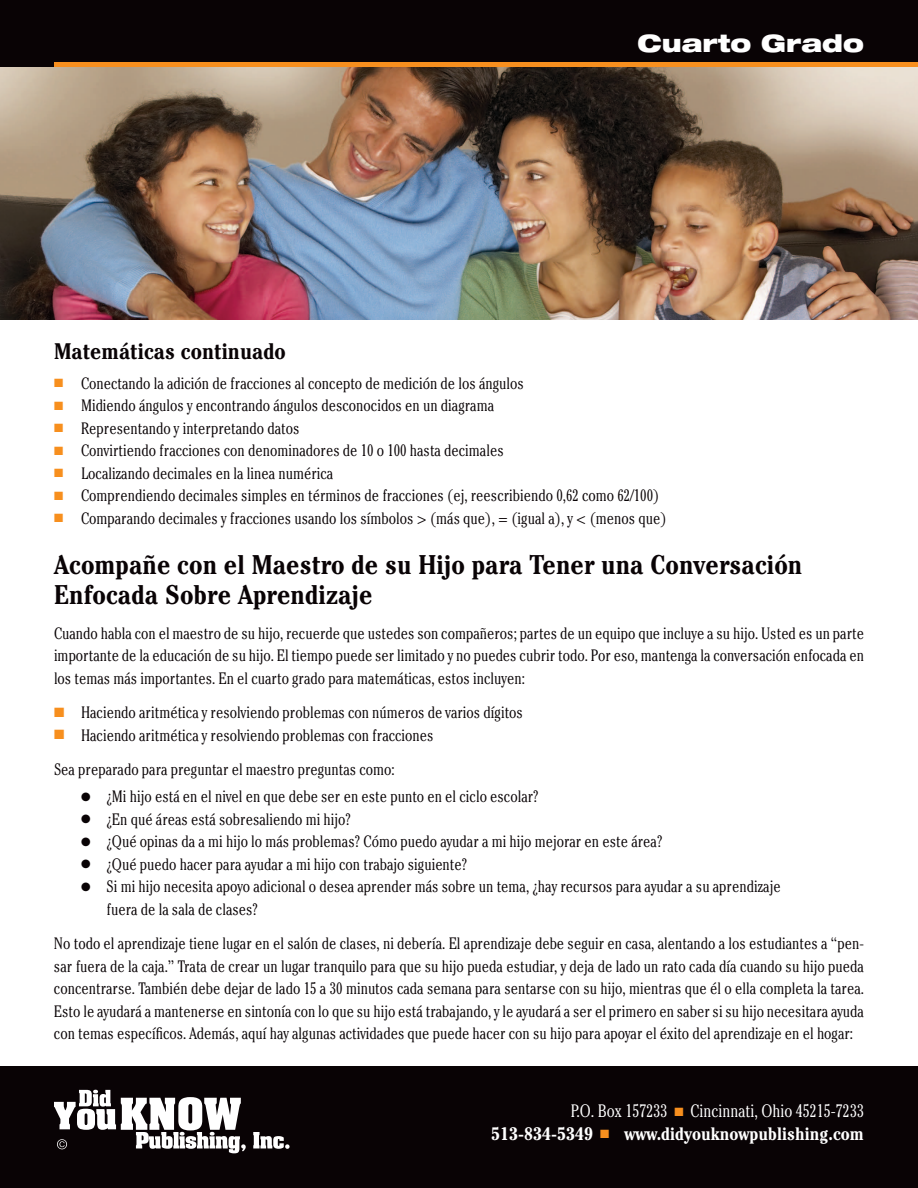
<style>
.page{position:relative;width:918px;height:1188px;background:#fff}
.page>*{position:absolute;margin:0;border:0;box-sizing:border-box;transform-origin:0 0}
.t1{font:700 condensed 27px/30px "Cheltenham";color:#090305}
.t2{font:900 expanded 24px "Helvetica Neue LT Std";color:#fff}
.t3{font:700 condensed 22.5px "Cheltenham";color:#090305}
.t4{font:700 condensed 18px/22.5px "Cheltenham";color:#fff;text-align:right}
.t5{font:300 condensed 16.5px/22.5px "Cheltenham";color:#090305;text-align:justify}
.s1{color:#f78f1e}
.s2{font-weight:300}
</style>
<div class="page">
<div style="left:0;top:1066px;width:918px;height:122px;background:#090305"></div>
<div style="left:0;top:0;width:918px;height:68px;background:#090305"></div>
<div style="left:54px;top:62px;width:864px;height:6px;background:#f78f1e"></div>
<svg style="left:253px;top:1132px;width:37px;height:17px"></svg>
<svg style="left:54px;top:1090px;width:192px;height:63px"></svg>
<img style="left:0;top:68px;width:918px;height:251px">
<h2 class="t2" style="left:637px;top:28px;width:228px">Cuarto Grado</h2>
<h3 class="t3" style="left:54px;top:337px;width:233px">Matemáticas continuado</h3>
<p class="t5" style="left:54px;top:372px;width:471px"><span class="s1">■</span> Conectando la adición de fracciones al concepto de medición de los ángulos</p>
<p class="t5" style="left:54px;top:394px;width:442px"><span class="s1">■</span> Midiendo ángulos y encontrando ángulos desconocidos en un diagrama</p>
<p class="t5" style="left:54px;top:417px;width:247px"><span class="s1">■</span> Representando y interpretando datos</p>
<p class="t5" style="left:54px;top:439px;width:451px"><span class="s1">■</span> Convirtiendo fracciones con denominadores de 10 o 100 hasta decimales</p>
<p class="t5" style="left:54px;top:462px;width:281px"><span class="s1">■</span> Localizando decimales en la linea numérica</p>
<p class="t5" style="left:54px;top:484px;width:607px"><span class="s1">■</span> Comprendiendo decimales simples en términos de fracciones (ej, reescribiendo 0,62 como 62/100)</p>
<p class="t5" style="left:54px;top:507px;width:614px"><span class="s1">■</span> Comparando decimales y fracciones usando los símbolos &gt; (más que), = (igual a), y &lt; (menos que)</p>
<h1 class="t1" style="left:54px;top:549px;width:750px">Acompañe con el Maestro de su Hijo para Tener una Conversación<br>Enfocada Sobre Aprendizaje</h1>
<p class="t5" style="left:54px;top:622px;width:812px">Cuando habla con el maestro de su hijo, recuerde que ustedes son compañeros; partes de un equipo que incluye a su hijo. Usted es un parte importante de la educación de su hijo. El tiempo puede ser limitado y no puedes cubrir todo. Por eso, mantenga la conversación enfocada en los temas más importantes. En el cuarto grado para matemáticas, estos incluyen:</p>
<p class="t5" style="left:54px;top:701px;width:471px"><span class="s1">■</span> Haciendo aritmética y resolviendo problemas con números de varios dígitos</p>
<p class="t5" style="left:54px;top:718px;width:381px;line-height:34.5px"><span class="s1">■</span> Haciendo aritmética y resolviendo problemas con fracciones<br>Sea preparado para preguntar el maestro preguntas como:</p>
<p class="t5" style="left:81px;top:785px;width:459px">● ¿Mi hijo está en el nivel en que debe ser en este punto en el ciclo escolar?</p>
<p class="t5" style="left:81px;top:808px;width:272px">● ¿En qué áreas está sobresaliendo mi hijo?</p>
<p class="t5" style="left:81px;top:830px;width:583px">● ¿Qué opinas da a mi hijo lo más problemas? Cómo puedo ayudar a mi hijo mejorar en este área?</p>
<p class="t5" style="left:81px;top:853px;width:388px">● ¿Qué puedo hacer para ayudar a mi hijo con trabajo siguiente?</p>
<p class="t5" style="left:106px;top:875px;width:676px;text-indent:-25px">● Si mi hijo necesita apoyo adicional o desea aprender más sobre un tema, ¿hay recursos para ayudar a su aprendizaje fuera de la sala de clases?</p>
<p class="t5" style="left:54px;top:932px;width:812px">No todo el aprendizaje tiene lugar en el salón de clases, ni debería. El aprendizaje debe seguir en casa, alentando a los estudiantes a “pen&shy;sar fuera de la caja.” Trata de crear un lugar tranquilo para que su hijo pueda estudiar, y deja de lado un rato cada día cuando su hijo pueda concentrarse. También debe dejar de lado 15 a 30 minutos cada semana para sentarse con su hijo, mientras que él o ella completa la tarea.<br>Esto le ayudará a mantenerse en sintonía con lo que su hijo está trabajando, y le ayudará a ser el primero en saber si su hijo necesitara ayuda con temas específicos. Además, aquí hay algunas actividades que puede hacer con su hijo para apoyar el éxito del aprendizaje en el hogar:</p>
<p class="t4" style="left:491px;top:1099px;width:374px"><span class="s2">P.O. Box 157233</span> <span class="s1">■</span> <span class="s2">Cincinnati, Ohio 45215-7233<br></span>513-834-5349 <span class="s1">■</span> www.didyouknowpublishing.com</p>
</div>
